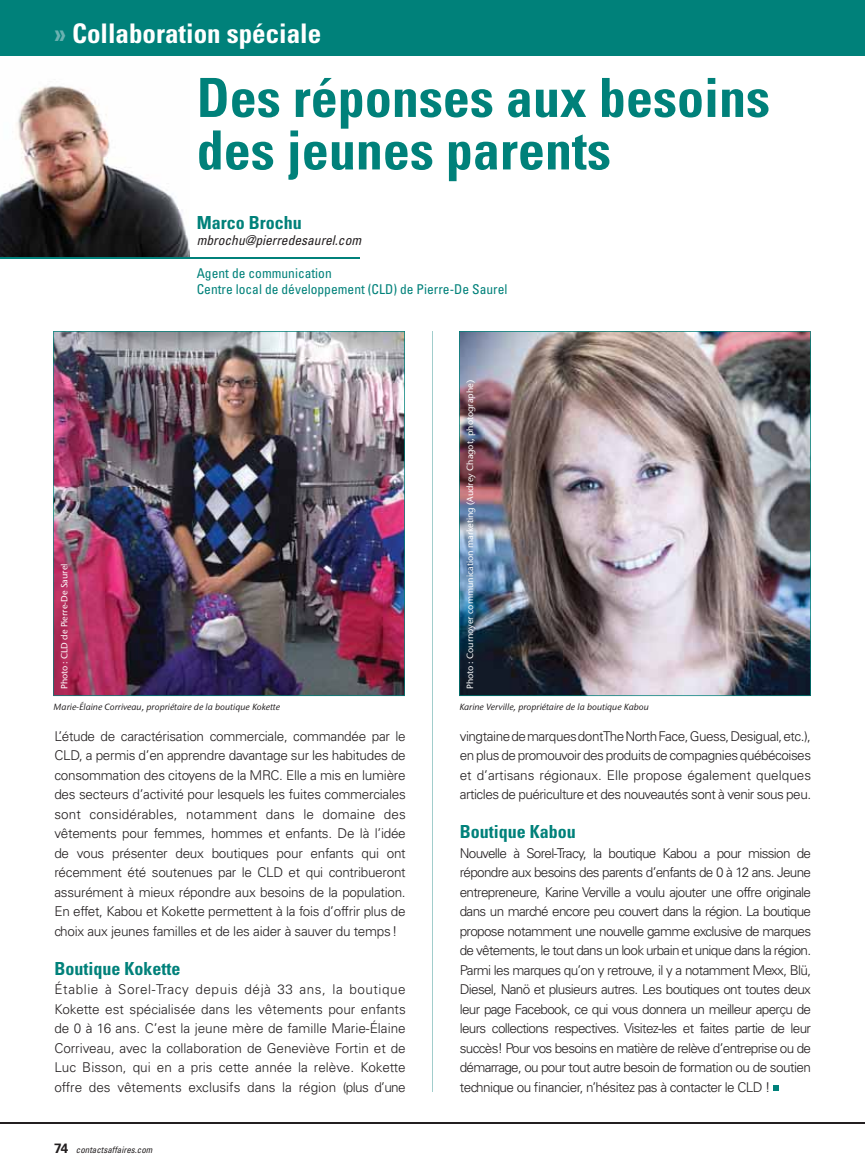
<style>
.page{position:relative;width:865px;height:1175px;background:#fff}
.page>*{position:absolute;margin:0;border:0;box-sizing:border-box;transform-origin:0 0}
.t1{font:700 condensed 54px/52.5px "Univers";color:#00817a}
.t2{font:700 condensed 27px "Univers";color:#fff}
.t3{font:700 condensed 18px "Univers";color:#00817a}
.t4{font:300 13.5px/19.5px "Univers";letter-spacing:-.035em;color:#231f20;text-align:justify}
.t5{font:condensed 13.5px/16.2px "Univers";color:#00817a}
.t6{font:italic condensed 13.5px "Univers";color:#231f20}
.t7{font:italic 9px "Bell Stone Sans";color:#231f20}
.t8{font:9px "Bell Stone Sans";color:#fff}
.t9{font:italic condensed 9px "Univers";color:#231f20}
.s1{color:#69b2b1}
.s2{font-weight:700;font-style:normal;font-stretch:normal;font-size:13.5px}
</style>
<div class="page">
<img style="left:0;top:55px;width:190px;height:202px">
<hr style="left:0;top:257px;width:360px;height:1px;background:#00817a">
<svg style="left:773px;top:1085px;width:5px;height:5px"></svg>
<hr style="left:0;top:1122px;width:864px;height:1px;background:#231f20">
<hr style="left:432px;top:331px;width:1px;height:760px;background:#a1cdcc">
<img style="left:53px;top:331px;width:352px;height:365px">
<div style="left:0;top:0;width:864px;height:55px;background:#00817a"></div>
<img style="left:459px;top:331px;width:351px;height:365px">
<h2 class="t2" style="left:54px;top:23px;width:269px"><span class="s1">»</span> Collaboration spéciale</h2>
<h1 class="t1" style="left:197px;top:77px;width:574px">Des réponses aux besoins des jeunes parents</h1>
<p class="t8" style="left:61px;top:688px;width:127px;rotate:-90deg">Photo : CLD de Pierre-De Saurel</p>
<h3 class="t3" style="left:197px;top:216px;width:106px">Marco Brochu</h3>
<p class="t6" style="left:197px;top:235px;width:166px">mbrochu@pierredesaurel.com</p>
<p class="t5" style="left:197px;top:266px;width:312px">Agent de communication<br>Centre local de développement (CLD) de Pierre-De Saurel</p>
<p class="t8" style="left:466px;top:688px;width:310px;rotate:-90deg">Photo : Cournoyer communication marketing (Audrey Chagot, photographe)</p>
<p class="t7" style="left:54px;top:703px;width:228px">Marie-Élaine Corriveau, propriétaire de la boutique Kokette</p>
<p class="t7" style="left:459px;top:703px;width:191px">Karine Verville, propriétaire de la boutique Kabou</p>
<p class="t4" style="left:54px;top:727px;width:353px">L’étude de caractérisation commerciale, commandée par le CLD, a permis d’en apprendre davantage sur les habitudes de consommation des citoyens de la MRC. Elle a mis en lumière des secteurs d’activité pour lesquels les fuites commerciales sont considérables, notamment dans le domaine des vêtements pour femmes, hommes et enfants. De là l’idée de vous présenter deux boutiques pour enfants qui ont récemment été soutenues par le CLD et qui contribueront assurément à mieux répondre aux besoins de la population.<br>En effet, Kabou et Kokette permettent à la fois d’offrir plus de choix aux jeunes familles et de les aider à sauver du temps !</p>
<h3 class="t3" style="left:54px;top:961px;width:128px">Boutique Kokette</h3>
<p class="t4" style="left:54px;top:981px;width:353px">Établie à Sorel-Tracy depuis déjà 33 ans, la boutique Kokette est spécialisée dans les vêtements pour enfants de 0 à 16 ans. C’est la jeune mère de famille Marie-Élaine Corriveau, avec la collaboration de Geneviève Fortin et de Luc Bisson, qui en a pris cette année la relève. Kokette offre des vêtements exclusifs dans la région (plus d’une</p>
<p class="t9" style="left:54px;top:1146px;width:100px"><span class="s2">74</span> contactsaffaires.com</p>
<p class="t4" style="left:459px;top:727px;width:353px">vingtaine de marques dont The North Face, Guess, Desigual, etc.), en plus de promouvoir des produits de compagnies québécoises et d’artisans régionaux. Elle propose également quelques articles de puériculture et des nouveautés sont à venir sous peu.</p>
<h3 class="t3" style="left:459px;top:825px;width:118px">Boutique Kabou</h3>
<p class="t4" style="left:459px;top:844px;width:353px">Nouvelle à Sorel-Tracy, la boutique Kabou a pour mission de répondre aux besoins des parents d’enfants de 0 à 12 ans. Jeune entrepreneure, Karine Verville a voulu ajouter une offre originale dans un marché encore peu couvert dans la région. La boutique propose notamment une nouvelle gamme exclusive de marques de vêtements, le tout dans un look urbain et unique dans la région.<br>Parmi les marques qu’on y retrouve, il y a notamment Mexx, Blü, Diesel, Nanö et plusieurs autres. Les boutiques ont toutes deux leur page Facebook, ce qui vous donnera un meilleur aperçu de leurs collections respectives. Visitez-les et faites partie de leur succès! Pour vos besoins en matière de relève d’entreprise ou de démarrage, ou pour tout autre besoin de formation ou de soutien technique ou financier, n’hésitez pas à contacter le CLD !</p>
</div>
